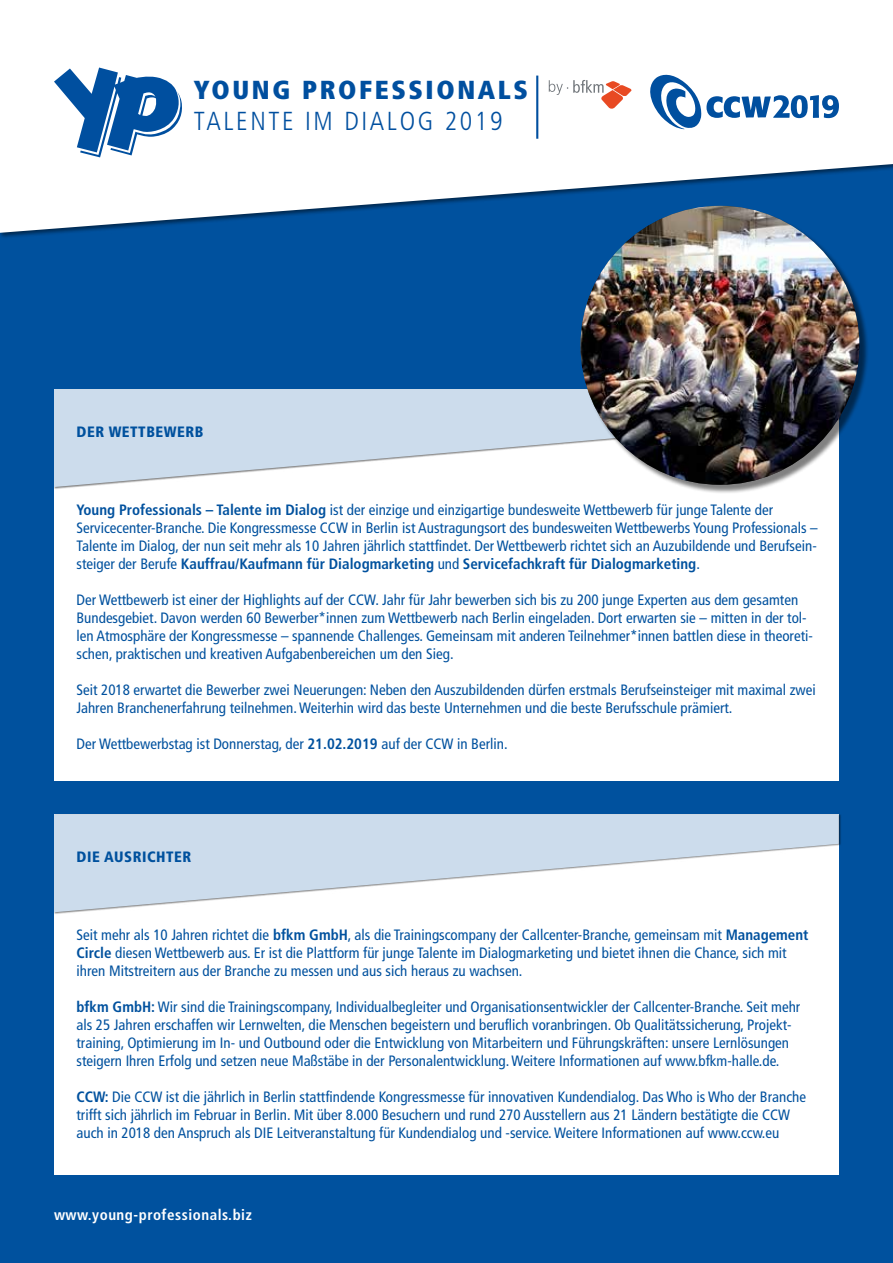
<style>
.page{position:relative;width:893px;height:1263px;background:#00519e}
.page>*{position:absolute;margin:0;border:0;box-sizing:border-box;transform-origin:0 0}
.t1{font:300 condensed 26.1px "Frutiger";letter-spacing:.1em;color:#004f9f}
.t2{font:900 condensed 26.1px "Frutiger";letter-spacing:.1em;color:#004f9f}
.t3{font:condensed 15px/18px "Frutiger";color:#00519e}
.t4{font:700 condensed 15px "Frutiger";letter-spacing:.035em;color:#fff}
.t5{font:900 condensed 15px "Frutiger";letter-spacing:.035em;color:#00519e}
.s1{font-weight:700}
</style>
<div class="page">
<svg style="left:0;top:0;width:893px;height:233px;background:#dce6f0"></svg>
<div style="left:54px;top:389px;width:785px;height:392px;background:#fff"></div>
<div style="left:54px;top:814px;width:785px;height:361px;background:#fff"></div>
<svg style="left:54px;top:389px;width:526px;height:98px;fill:#ccdcec"></svg>
<div style="left:54px;top:814px;width:787px;height:101px;background:#000;opacity:.5"></div>
<svg style="left:54px;top:814px;width:785px;height:98px;fill:#ccdcec"></svg>
<hr style="left:536px;top:76px;width:2px;height:63px;background:#004f9f">
<svg style="left:54px;top:68px;width:129px;height:89px"></svg>
<svg style="left:549px;top:80px;width:82px;height:29px;background:#f0d4ce"></svg>
<svg style="left:650px;top:75px;width:189px;height:54px"></svg>
<div style="left:582px;top:207px;width:287px;height:287px;background:#000;opacity:.5"></div>
<div style="left:580px;top:206px;width:279px;height:279px;background:#000;opacity:.5"></div>
<img style="left:580px;top:206px;width:279px;height:279px;border-radius:139px">
<h1 class="t2" style="left:194px;top:74px;width:335px">YOUNG PROFESSIONALS</h1>
<h1 class="t1" style="left:194px;top:106px;width:310px">TALENTE IM DIALOG 2019</h1>
<p class="t5" style="left:77px;top:423px;width:128px">DER WETTBEWERB</p>
<p class="t3" style="left:77px;top:501px;width:743px"><span class="s1">Young Professionals – Talente im Dialog</span> ist der einzige und einzigartige bundesweite Wettbewerb für junge Talente der Servicecenter-Branche. Die Kongressmesse CCW in Berlin ist Austragungsort des bundesweiten Wettbewerbs Young Professionals – Talente im Dialog, der nun seit mehr als 10 Jahren jährlich stattfindet. Der Wettbewerb richtet sich an Auzubildende und Berufsein&shy;steiger der Berufe <span class="s1">Kauffrau/Kaufmann für Dialogmarketing</span> und <span class="s1">Servicefachkraft für Dialogmarketing</span>.</p>
<p class="t3" style="left:77px;top:591px;width:738px">Der Wettbewerb ist einer der Highlights auf der CCW. Jahr für Jahr bewerben sich bis zu 200 junge Experten aus dem gesamten Bundesgebiet. Davon werden 60 Bewerber*innen zum Wettbewerb nach Berlin eingeladen. Dort erwarten sie – mitten in der tol&shy;len Atmosphäre der Kongressmesse – spannende Challenges. Gemeinsam mit anderen Teilnehmer*innen battlen diese in theoreti&shy;schen, praktischen und kreativen Aufgabenbereichen um den Sieg.</p>
<p class="t3" style="left:77px;top:681px;width:741px">Seit 2018 erwartet die Bewerber zwei Neuerungen: Neben den Auszubildenden dürfen erstmals Berufseinsteiger mit maximal zwei<br>Jahren Branchenerfahrung teilnehmen. Weiterhin wird das beste Unternehmen und die beste Berufsschule prämiert.</p>
<p class="t3" style="left:77px;top:735px;width:433px">Der Wettbewerbstag ist Donnerstag, der <span class="s1">21.02.2019</span> auf der CCW in Berlin.</p>
<p class="t5" style="left:77px;top:848px;width:116px">DIE AUSRICHTER</p>
<p class="t3" style="left:77px;top:926px;width:733px">Seit mehr als 10 Jahren richtet die <span class="s1">bfkm GmbH</span>, als die Trainingscompany der Callcenter-Branche, gemeinsam mit <span class="s1">Management<br>Circle</span> diesen Wettbewerb aus. Er ist die Plattform für junge Talente im Dialogmarketing und bietet ihnen die Chance, sich mit ihren Mitstreitern aus der Branche zu messen und aus sich heraus zu wachsen.</p>
<p class="t3" style="left:77px;top:998px;width:725px"><span class="s1">bfkm GmbH:</span> Wir sind die Trainingscompany, Individualbegleiter und Organisationsentwickler der Callcenter-Branche. Seit mehr als 25 Jahren erschaffen wir Lernwelten, die Menschen begeistern und beruflich voranbringen. Ob Qualitätssicherung, Projekt&shy;training, Optimierung im In- und Outbound oder die Entwicklung von Mitarbeitern und Führungskräften: unsere Lernlösungen steigern Ihren Erfolg und setzen neue Maßstäbe in der Personalentwicklung. Weitere Informationen auf www.bfkm-halle.de.</p>
<p class="t3" style="left:77px;top:1088px;width:731px"><span class="s1">CCW:</span> Die CCW ist die jährlich in Berlin stattfindende Kongressmesse für innovativen Kundendialog. Das Who is Who der Branche trifft sich jährlich im Februar in Berlin. Mit über 8.000 Besuchern und rund 270 Ausstellern aus 21 Ländern bestätigte die CCW auch in 2018 den Anspruch als DIE Leitveranstaltung für Kundendialog und -service. Weitere Informationen auf www.ccw.eu</p>
<p class="t4" style="left:54px;top:1206px;width:199px">www.young-professionals.biz</p>
</div>
